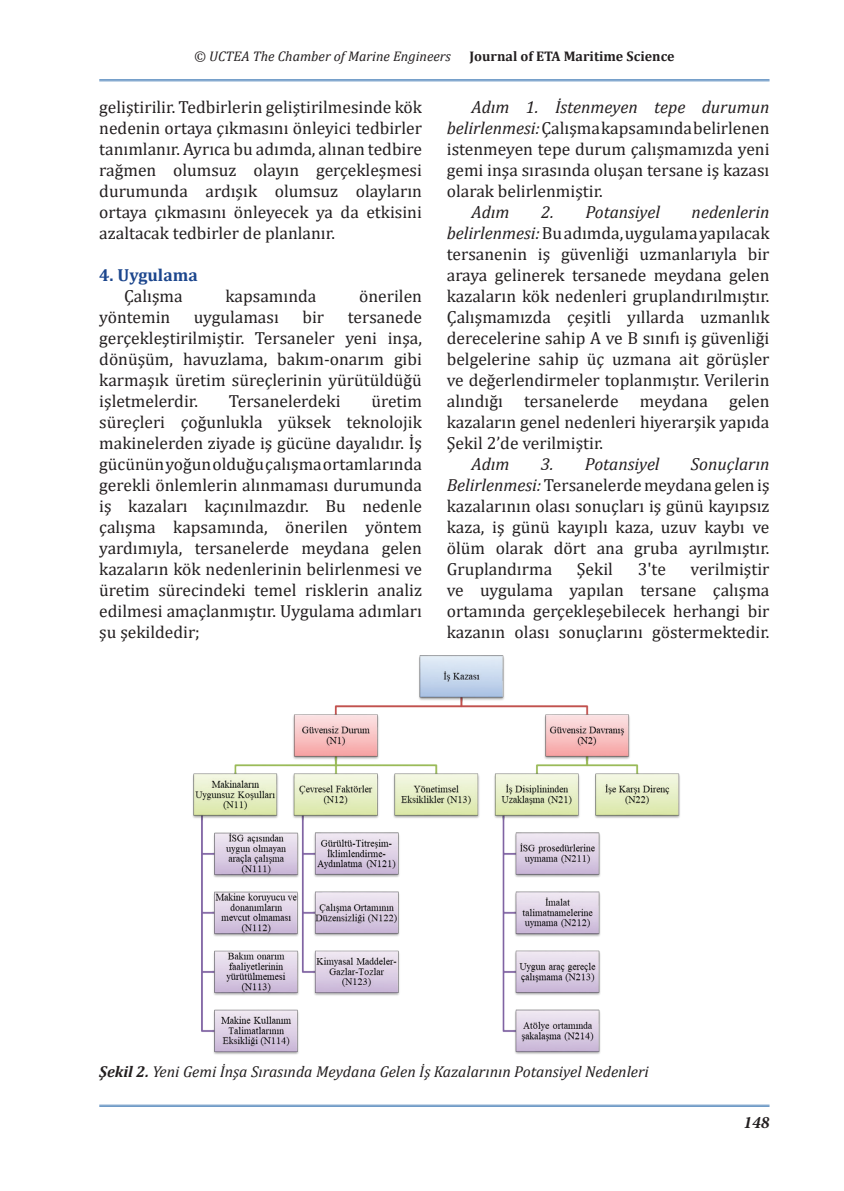
<style>
.page{position:relative;width:844px;height:1191px;background:#fff}
.page>*{position:absolute;margin:0;border:0;box-sizing:border-box;transform-origin:0 0}
.t1{font:17.5px/21px "Cambria";color:#231f20;text-align:justify}
.t2{font:italic 17.5px "Cambria";letter-spacing:-.005em;color:#231f20}
.t3{font:700 17.5px "Cambria";color:#1c468d}
.t4{font:italic 700 17.5px "Minion Pro";color:#231f20}
.t5{font:italic 15.75px "Cambria";color:#231f20}
.t6{font:italic 14px "Cambria";color:#231f20}
.t7{font:700 14px "Cambria";color:#231f20}
.s1{font-style:italic}
.s2{font-weight:700}
</style>
<div class="page">
<hr style="left:99px;top:1104px;width:670px;height:1px;background:#578abe">
<hr style="left:99px;top:1106px;width:670px;height:1px;background:#578abe">
<hr style="left:99px;top:79px;width:670px;height:1px;background:#578abe">
<hr style="left:99px;top:81px;width:670px;height:1px;background:#578abe">
<img style="left:193px;top:655px;width:487px;height:400px">
<p class="t6" style="left:194px;top:46px;width:258px">© UCTEA The Chamber of Marine Engineers</p>
<p class="t7" style="left:469px;top:46px;width:206px">Journal of ETA Maritime Science</p>
<p class="t1" style="left:99px;top:96px;width:324px">geliştirilir. Tedbirlerin geliştirilmesinde kök nedenin ortaya çıkmasını önleyici tedbirler tanımlanır. Ayrıca bu adımda, alınan tedbire rağmen olumsuz olayın gerçekleşmesi durumunda ardışık olumsuz olayların ortaya çıkmasını önleyecek ya da etkisini azaltacak tedbirler de planlanır.</p>
<p class="t3" style="left:99px;top:263px;width:100px">4. Uygulama</p>
<p class="t1" style="left:124px;top:285px;width:60px">Çalışma</p>
<p class="t1" style="left:225px;top:285px;width:92px">kapsamında</p>
<p class="t1" style="left:359px;top:285px;width:64px">önerilen</p>
<p class="t1" style="left:99px;top:306px;width:73px">yöntemin</p>
<p class="t1" style="left:194px;top:306px;width:86px">uygulaması</p>
<p class="t1" style="left:302px;top:306px;width:23px">bir</p>
<p class="t1" style="left:446px;top:96px;width:324px;text-indent:25px"><span class="s1">Adım 1. İstenmeyen tepe durumun belirlenmesi:</span> Çalışma kapsamında belirlenen istenmeyen tepe durum çalışmamızda yeni gemi inşa sırasında oluşan tersane iş kazası olarak belirlenmiştir.</p>
<p class="t2" style="left:471px;top:200px;width:39px">Adım</p>
<p class="t2" style="left:541px;top:200px;width:120px">2. Potansiyel</p>
<p class="t1" style="left:446px;top:201px;width:324px;text-indent:245px"><span class="s1">nedenlerin belirlenmesi:</span> Bu adımda, uygulama yapılacak tersanenin iş güvenliği uzmanlarıyla bir araya gelinerek tersanede meydana gelen kazaların kök nedenleri gruplandırılmıştır.<br>Çalışmamızda çeşitli yıllarda uzmanlık derecelerine sahip A ve B sınıfı iş güvenliği belgelerine sahip üç uzmana ait görüşler ve değerlendirmeler toplanmıştır. Verilerin alındığı tersanelerde meydana gelen kazaların genel nedenleri hiyerarşik yapıda Şekil 2’de verilmiştir.</p>
<p class="t2" style="left:471px;top:452px;width:39px">Adım</p>
<p class="t2" style="left:540px;top:452px;width:120px">3. Potansiyel</p>
<p class="t1" style="left:99px;top:306px;width:324px;text-indent:248px">tersanede gerçekleştirilmiştir. Tersaneler yeni inşa, dönüşüm, havuzlama, bakım-onarım gibi karmaşık üretim süreçlerinin yürütüldüğü işletmelerdir.</p>
<p class="t1" style="left:229px;top:390px;width:113px">Tersanelerdeki</p>
<p class="t1" style="left:99px;top:390px;width:324px;text-indent:272px">üretim süreçleri çoğunlukla yüksek teknolojik makinelerden ziyade iş gücüne dayalıdır. İş gücünün yoğun olduğu çalışma ortamlarında gerekli önlemlerin alınmaması durumunda iş kazaları kaçınılmazdır. Bu nedenle çalışma kapsamında, önerilen yöntem yardımıyla, tersanelerde meydana gelen kazaların kök nedenlerinin belirlenmesi ve üretim sürecindeki temel risklerin analiz edilmesi amaçlanmıştır. Uygulama adımları şu şekildedir;</p>
<p class="t1" style="left:446px;top:453px;width:324px;text-indent:244px"><span class="s1">Sonuçların Belirlenmesi:</span> Tersanelerde meydana gelen iş kazalarının olası sonuçları iş günü kayıpsız kaza, iş günü kayıplı kaza, uzuv kaybı ve ölüm olarak dört ana gruba ayrılmıştır.<br>Gruplandırma</p>
<p class="t1" style="left:446px;top:558px;width:324px;text-indent:244px">verilmiştir ve uygulama yapılan tersane çalışma ortamında gerçekleşebilecek herhangi bir kazanın olası sonuçlarını göstermektedir.</p>
<p class="t1" style="left:576px;top:558px;width:37px">Şekil</p>
<p class="t1" style="left:637px;top:558px;width:30px">3'te</p>
<p class="t5" style="left:99px;top:1060px;width:551px"><span class="s2">Şekil 2.</span> Yeni Gemi İnşa Sırasında Meydana Gelen İş Kazalarının Potansiyel Nedenleri</p>
<p class="t4" style="left:743px;top:1109px;width:27px">148</p>
</div>
